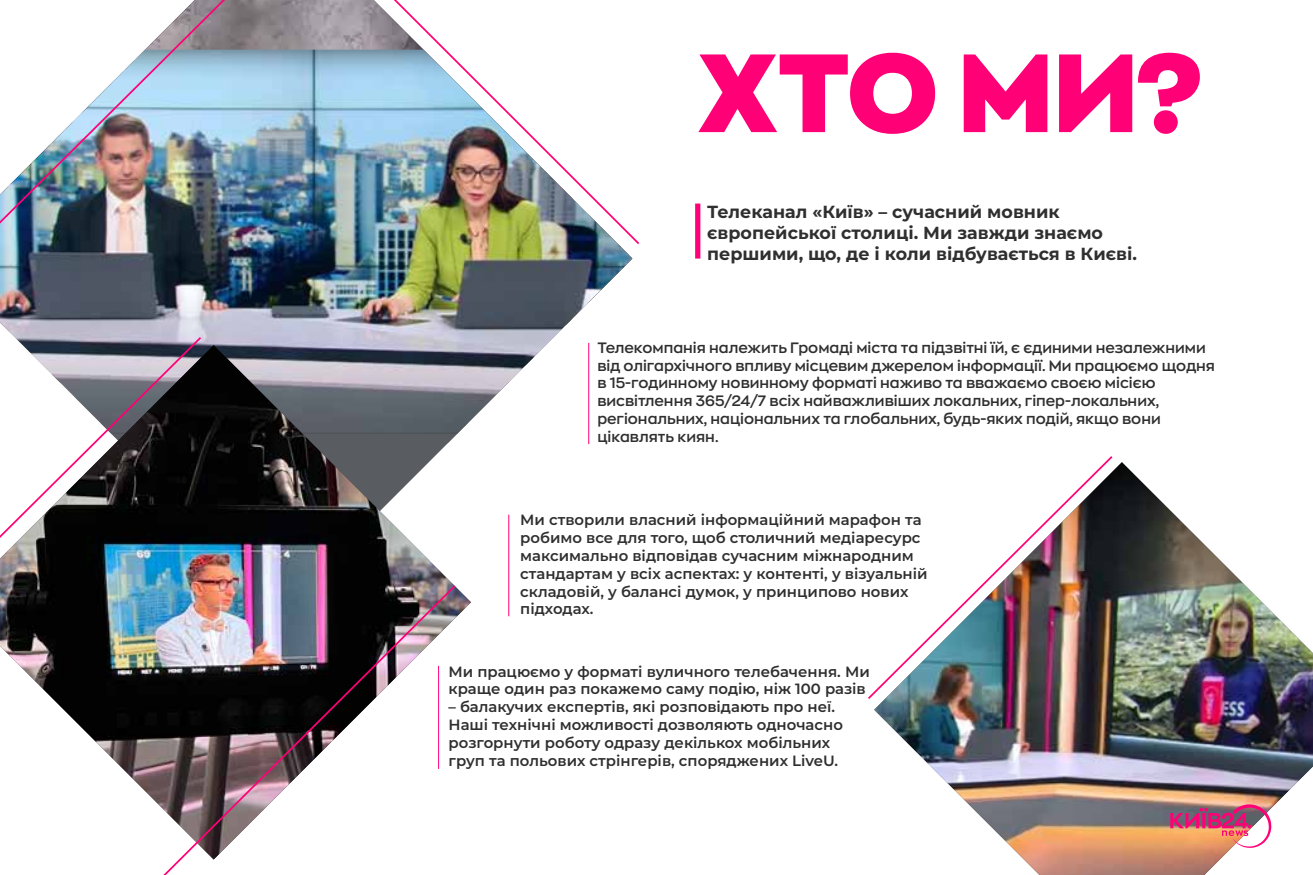
<style>
.page{position:relative;width:1313px;height:875px;background:#fff}
.page>*{position:absolute;margin:0;border:0;box-sizing:border-box;transform-origin:0 0}
.t1{font:900 109.02px "Zona Pro";color:#f07}
.t2{font:700 17.5px/21px "Montserrat";color:#2f2f2f}
.t3{font:600 14.88px/17.8px "Montserrat";color:#2f2f2f}
.t4{font:600 14.88px/17.8px "Zona Pro";color:#2f2f2f}
</style>
<div class="page">
<img style="left:874px;top:462px;width:438px;height:413px">
<img style="left:231px;top:0;width:359px;height:606px">
<img style="left:0;top:50px;width:632px;height:384px">
<img style="left:0;top:345px;width:471px;height:435px">
<img style="left:0;top:0;width:231px;height:239px">
<img style="left:134px;top:584px;width:323px;height:291px">
<img style="left:374px;top:0;width:266px;height:246px">
<div style="left:695px;top:204px;width:5px;height:55px;background:#f07"></div>
<hr style="left:588px;top:343px;width:1px;height:101px;background:#f07">
<hr style="left:508px;top:515px;width:1px;height:101px;background:#f07">
<hr style="left:438px;top:666px;width:1px;height:103px;background:#f07">
<svg style="left:0;top:335px;width:203px;height:229px"></svg>
<img style="left:868px;top:456px;width:246px;height:245px">
<svg style="left:1170px;top:804px;width:101px;height:44px;background:#cd7d83"></svg>
<img style="left:0;top:721px;width:4px;height:59px">
<h1 class="t1" style="left:697px;top:18px;width:506px">ХТО МИ?</h1>
<p class="t2" style="left:707px;top:200px;width:431px">Телеканал «Київ» – сучасний мовник європейської столиці. Ми завжди знаємо першими, що, де і коли відбувається в Києві.</p>
<p class="t4" style="left:597px;top:338px;width:619px">Телекомпанія належить Громаді міста та підзвітні їй, є єдиними незалежними від олігархічного впливу місцевим джерелом інформації. Ми працюємо щодня в 15-годинному новинному форматі наживо та вважаємо своєю місією висвітлення 365/24/7 всіх найважливіших локальних, гіпер-локальних, регіональних, національних та глобальних, будь-яких подій, якщо вони цікавлять киян.</p>
<p class="t3" style="left:520px;top:510px;width:409px">Ми створили власний інформаційний марафон та робимо все для того, щоб столичний медіаресурс максимально відповідав сучасним міжнародним стандартам у всіх аспектах: у контенті, у візуальній складовій, у балансі думок, у принципово нових підходах.</p>
<p class="t3" style="left:448px;top:662px;width:423px">Ми працюємо у форматі вуличного телебачення. Ми краще один раз покажемо саму подію, ніж 100 разів</p>
<p class="t3" style="left:448px;top:697px;width:396px">– балакучих експертів, які розповідають про неї.<br>Наші технічні можливості дозволяють одночасно розгорнути роботу одразу декількох мобільних груп та польових стрінгерів, споряджених LiveU.</p>
</div>
